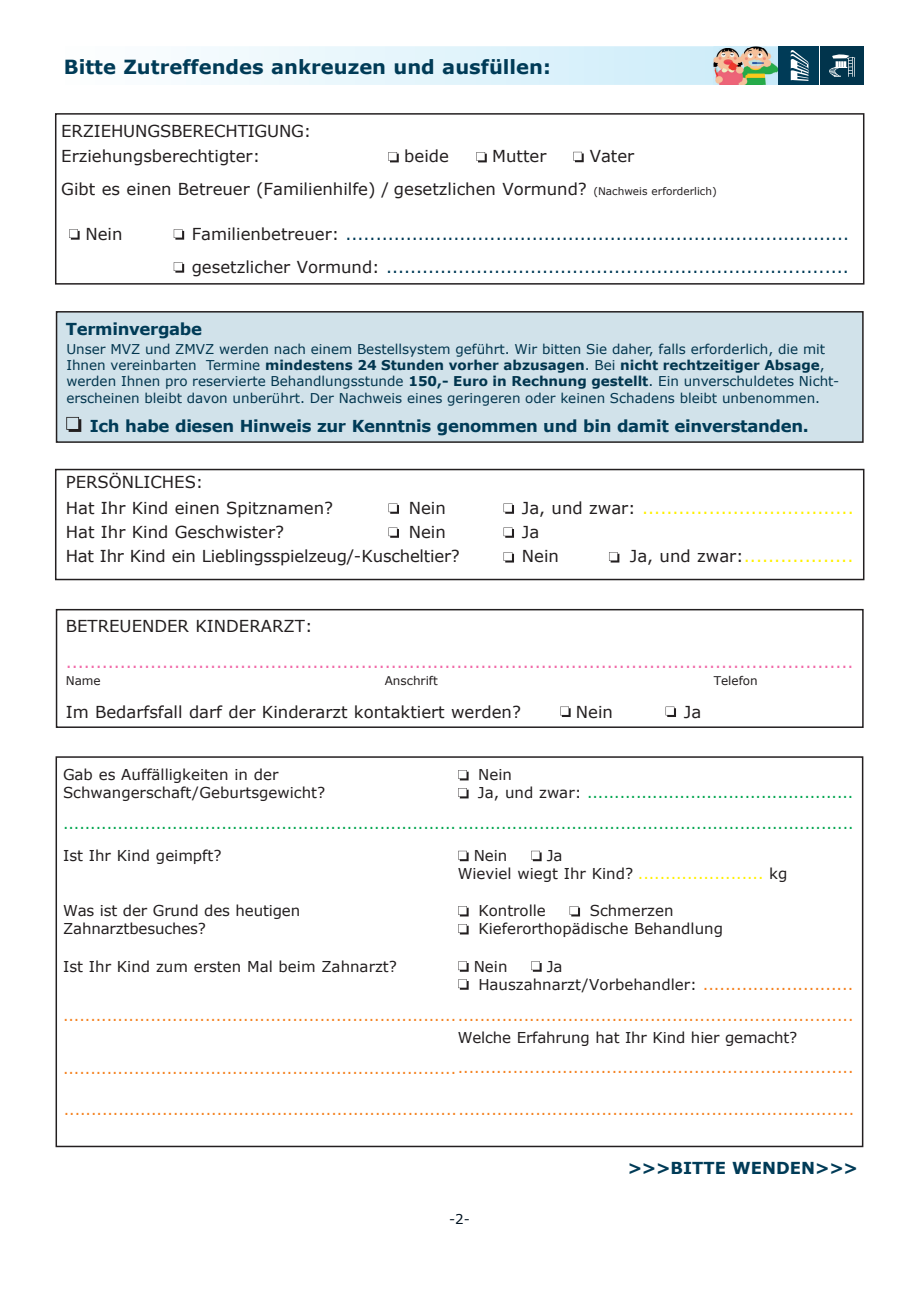
<style>
.page{position:relative;width:919px;height:1289px;background:#fff}
.page>*{position:absolute;margin:0;border:0;box-sizing:border-box;transform-origin:0 0}
.t1{font:700 19.5px "Verdana";color:#003b57}
.t2{font:16.5px/25.5px "Verdana";color:#231f20}
.t3{font:16.5px/33.5px "Verdana";color:#003b57}
.t4{font:16.5px "Verdana";color:#f16ba9}
.t5{font:700 16.5px "Verdana";letter-spacing:-.02em;color:#003b57}
.t6{font:16.5px "Verdana";color:#fff101}
.t7{font:700 16.5px "Verdana";color:#003b57}
.t8{font:15px "Verdana";color:#f58220}
.t9{font:15px/18px "Verdana";color:#231f20}
.t10{font:15px/18px "Verdana";color:#00a54f}
.t11{font:13.5px/16.2px "Verdana";color:#01354e}
.t12{font:13.5px "Verdana";color:#001220}
.t13{font:12px "Verdana";color:#231f20}
.s1{font-size:10.5px}
.s2{color:#231f20}
.s3{font-weight:700}
.s4{color:#fff101}
.s5{color:#f58220}
</style>
<div class="page">
<svg style="left:186px;top:46px;width:527px;height:39px"></svg>
<img style="left:713px;top:46px;width:65px;height:39px">
<img style="left:713px;top:49px;width:62px;height:36px">
<div style="left:56px;top:311px;width:807px;height:132px;background:#d1e2ea;border:2px solid #231f20"></div>
<svg style="left:66px;top:417px;width:15px;height:15px"></svg>
<div style="left:55px;top:469px;width:809px;height:111px;border:2px solid #231f20"></div>
<div style="left:55px;top:113px;width:809px;height:171px;border:2px solid #231f20"></div>
<svg style="left:55px;top:608px;width:809px;height:120px"></svg>
<svg style="left:55px;top:756px;width:809px;height:391px"></svg>
<div style="left:778px;top:46px;width:40px;height:39px;background:#003b57"></div>
<svg style="left:790px;top:50px;width:18px;height:31px"></svg>
<div style="left:820px;top:46px;width:43px;height:39px;background:#01344c"></div>
<svg style="left:829px;top:54px;width:26px;height:23px"></svg>
<svg style="left:388px;top:503px;width:11px;height:11px"></svg>
<svg style="left:388px;top:527px;width:11px;height:11px"></svg>
<svg style="left:503px;top:503px;width:11px;height:11px"></svg>
<svg style="left:503px;top:527px;width:11px;height:11px"></svg>
<svg style="left:503px;top:552px;width:11px;height:10px"></svg>
<svg style="left:609px;top:552px;width:10px;height:10px"></svg>
<svg style="left:560px;top:706px;width:10px;height:11px"></svg>
<svg style="left:665px;top:706px;width:11px;height:11px"></svg>
<svg style="left:69px;top:229px;width:11px;height:11px"></svg>
<svg style="left:174px;top:229px;width:10px;height:11px"></svg>
<svg style="left:174px;top:262px;width:10px;height:11px"></svg>
<svg style="left:388px;top:152px;width:11px;height:10px"></svg>
<svg style="left:476px;top:152px;width:10px;height:10px"></svg>
<svg style="left:573px;top:152px;width:10px;height:10px"></svg>
<h1 class="t1" style="left:64px;top:53px;width:488px">Bitte Zutreffendes ankreuzen und ausfüllen:</h1>
<p class="t2" style="left:61px;top:118px;width:251px">ERZIEHUNGSBERECHTIGUNG:<br>Erziehungsberechtigter:</p>
<p class="t2" style="left:404px;top:143px;width:46px">beide</p>
<p class="t2" style="left:492px;top:143px;width:56px">Mutter</p>
<p class="t2" style="left:61px;top:140px;width:657px;line-height:33px;text-indent:528px">Vater<br>Gibt es einen Betreuer (Familienhilfe) / gesetzlichen Vormund? <span class="s1">(Nachweis erforderlich)</span></p>
<p class="t2" style="left:85px;top:221px;width:39px">Nein</p>
<p class="t3" style="left:192px;top:217px;width:658px"><span class="s2">Familienbetreuer:</span> .................................................................................... <span class="s2">gesetzlicher Vormund:</span> .............................................................................</p>
<p class="t5" style="left:66px;top:317px;width:138px">Terminvergabe</p>
<p class="t11" style="left:66px;top:341px;width:774px">Unser MVZ und ZMVZ werden nach einem Bestellsystem geführt. Wir bitten Sie daher, falls erforderlich, die mit Ihnen vereinbarten Termine <span class="s3">mindestens 24 Stunden vorher abzusagen</span>. Bei <span class="s3">nicht rechtzeitiger Absage</span>, werden Ihnen pro reservierte Behandlungsstunde <span class="s3">150,- Euro in Rechnung gestellt</span>. Ein unverschuldetes Nicht&shy;erscheinen bleibt davon unberührt. Der Nachweis eines geringeren oder keinen Schadens bleibt unbenommen.</p>
<p class="t5" style="left:90px;top:414px;width:720px">Ich habe diesen Hinweis zur Kenntnis genommen und bin damit einverstanden.</p>
<p class="t2" style="left:66px;top:469px;width:269px">PERSÖNLICHES:<br>Hat Ihr Kind einen Spitznamen?</p>
<p class="t2" style="left:409px;top:495px;width:39px">Nein</p>
<p class="t6" style="left:522px;top:496px;width:333px"><span class="s2">Ja, und zwar:</span> ...................................</p>
<p class="t2" style="left:66px;top:519px;width:220px">Hat Ihr Kind Geschwister?</p>
<p class="t2" style="left:409px;top:519px;width:39px">Nein</p>
<p class="t2" style="left:522px;top:519px;width:19px">Ja</p>
<p class="t2" style="left:66px;top:543px;width:395px">Hat Ihr Kind ein Lieblingsspielzeug/-Kuscheltier?</p>
<p class="t2" style="left:522px;top:543px;width:39px">Nein</p>
<p class="t6" style="left:629px;top:544px;width:225px"><span class="s2">Ja, und zwar:</span>..................</p>
<p class="t2" style="left:66px;top:613px;width:248px">BETREUENDER KINDERARZT:</p>
<p class="t4" style="left:66px;top:650px;width:789px">...................................................................................................................................</p>
<p class="t13" style="left:66px;top:672px;width:36px">Name</p>
<p class="t13" style="left:384px;top:672px;width:55px">Anschrift</p>
<p class="t13" style="left:713px;top:672px;width:46px">Telefon</p>
<p class="t2" style="left:66px;top:698px;width:456px">Im Bedarfsfall darf der Kinderarzt kontaktiert werden?</p>
<p class="t2" style="left:576px;top:698px;width:39px">Nein</p>
<p class="t2" style="left:683px;top:698px;width:19px">Ja</p>
<p class="t9" style="left:63px;top:765px;width:264px">Gab es Auffälligkeiten in der<br>Schwangerschaft/Geburtsgewicht?</p>
<p class="t10" style="left:63px;top:814px;width:792px">.................................................................................................................................................</p>
<p class="t10" style="left:478px;top:765px;width:377px"><span class="s2">Nein<br>Ja, und zwar:</span> .................................................</p>
<p class="t9" style="left:63px;top:846px;width:160px">Ist Ihr Kind geimpft?</p>
<p class="t9" style="left:473px;top:846px;width:35px">Nein</p>
<p class="t9" style="left:457px;top:846px;width:331px;text-indent:89px">Ja<br>Wieviel wiegt Ihr Kind? <span class="s4">.......................</span> kg</p>
<p class="t9" style="left:63px;top:901px;width:239px">Was ist der Grund des heutigen<br>Zahnarztbesuches?</p>
<p class="t9" style="left:478px;top:901px;width:69px">Kontrolle</p>
<p class="t9" style="left:478px;top:901px;width:246px;text-indent:111px">Schmerzen<br>Kieferorthopädische Behandlung</p>
<p class="t9" style="left:63px;top:957px;width:335px">Ist Ihr Kind zum ersten Mal beim Zahnarzt?</p>
<p class="t9" style="left:473px;top:957px;width:35px">Nein</p>
<p class="t9" style="left:478px;top:957px;width:376px;text-indent:68px">Ja<br>Hauszahnarzt/Vorbehandler: <span class="s5">...........................</span></p>
<p class="t9" style="left:457px;top:1028px;width:341px">Welche Erfahrung hat Ihr Kind hier gemacht?</p>
<p class="t8" style="left:63px;top:1057px;width:792px">................................................................................................................................................</p>
<p class="t8" style="left:63px;top:1004px;width:792px">................................................................................................................................................</p>
<p class="t8" style="left:64px;top:1098px;width:792px">................................................................................................................................................</p>
<p class="t12" style="left:449px;top:1210px;width:22px">-2-</p>
<p class="t7" style="left:627px;top:1155px;width:232px">&gt;&gt;&gt;BITTE WENDEN&gt;&gt;&gt;</p>
</div>
